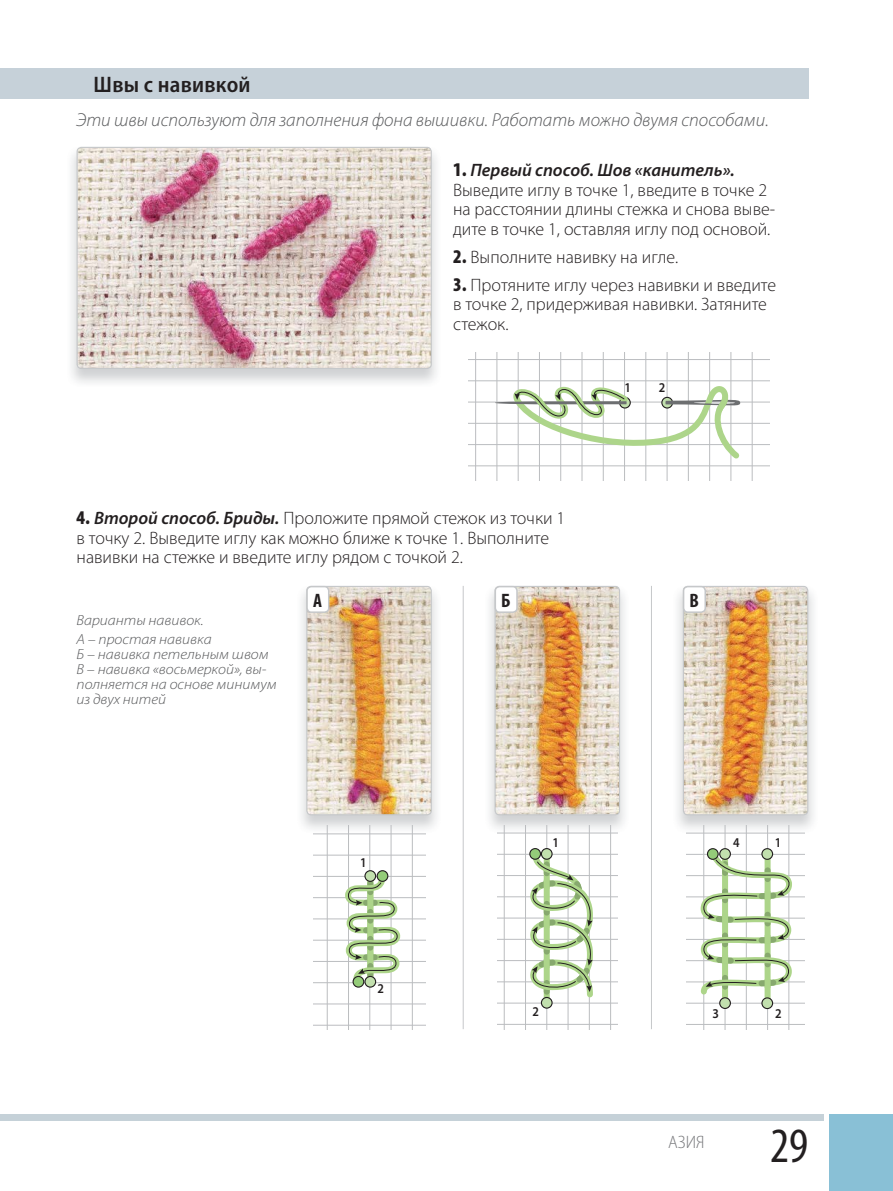
<style>
.page{position:relative;width:893px;height:1191px;background:#fff}
.page>*{position:absolute;margin:0;border:0;box-sizing:border-box;transform-origin:0 0}
.t1{font:condensed 49.5px "Myriad Pro";color:#231f20}
.t2{font:600 semi-condensed 22.5px "Myriad Pro";letter-spacing:.01em;color:#231f20}
.t3{font:700 condensed 19.5px "Myriad Pro";color:#231f20}
.t4{font:italic 300 18.75px "Myriad Pro";color:#58595b}
.t5{font:300 18px/19.5px "Myriad Pro";color:#231f20}
.t6{font:300 semi-condensed 18px "Myriad Pro";color:#77787b}
.t7{font:italic 300 14.7px/15px "Myriad Pro";color:#58595b;scale:1.08 1}
.t8{font:600 13.5px "Myriad Pro";color:#231f20;scale:.9 1}
.s1{font-weight:900;font-stretch:condensed;font-size:19.5px}
.s2{font-weight:600;font-style:italic}
</style>
<div class="page">
<div style="left:0;top:1114px;width:823px;height:7px;background:#c5d1d8"></div>
<div style="left:829px;top:1114px;width:63px;height:77px;background:#89c0d6"></div>
<div style="left:0;top:68px;width:808px;height:31px;background:#c6d1d9"></div>
<img style="left:71px;top:146px;width:366px;height:237px">
<img style="left:77px;top:147px;width:354px;height:221px;border-radius:4px">
<div style="left:77px;top:147px;width:355px;height:222px;border:1px solid #c6c8ca;border-radius:4px"></div>
<img style="left:301px;top:585px;width:136px;height:248px">
<img style="left:307px;top:586px;width:124px;height:229px;border-radius:4px">
<div style="left:306px;top:586px;width:126px;height:229px;border:1px solid #c6c8ca;border-radius:4px"></div>
<div style="left:307px;top:587px;width:22px;height:25px;background:#fff;border-radius:4px"></div>
<div style="left:306px;top:586px;width:23px;height:27px;border:2px solid #c6c8ca;border-radius:4px"></div>
<img style="left:489px;top:585px;width:136px;height:248px">
<img style="left:495px;top:586px;width:124px;height:229px;border-radius:4px">
<div style="left:494px;top:586px;width:126px;height:229px;border:1px solid #c6c8ca;border-radius:4px"></div>
<div style="left:495px;top:587px;width:22px;height:25px;background:#fff;border-radius:4px"></div>
<div style="left:494px;top:586px;width:23px;height:27px;border:2px solid #c6c8ca;border-radius:4px"></div>
<img style="left:677px;top:585px;width:137px;height:248px">
<img style="left:683px;top:586px;width:124px;height:229px;border-radius:4px">
<div style="left:682px;top:586px;width:126px;height:229px;border:1px solid #c6c8ca;border-radius:4px"></div>
<div style="left:683px;top:587px;width:22px;height:25px;background:#fff;border-radius:4px"></div>
<div style="left:682px;top:586px;width:24px;height:27px;border:2px solid #c6c8ca;border-radius:4px"></div>
<hr style="left:327px;top:826px;width:1px;height:203px;background:#bbbdc0">
<hr style="left:348px;top:826px;width:1px;height:203px;background:#bbbdc0">
<hr style="left:369px;top:826px;width:1px;height:203px;background:#bbbdc0">
<hr style="left:391px;top:826px;width:1px;height:203px;background:#bbbdc0">
<hr style="left:412px;top:826px;width:1px;height:203px;background:#bbbdc0">
<hr style="left:313px;top:1025px;width:112px;height:1px;background:#bbbdc0">
<hr style="left:313px;top:1004px;width:112px;height:1px;background:#bbbdc0">
<hr style="left:313px;top:982px;width:112px;height:1px;background:#bbbdc0">
<hr style="left:313px;top:961px;width:112px;height:1px;background:#bbbdc0">
<hr style="left:313px;top:940px;width:112px;height:1px;background:#bbbdc0">
<hr style="left:313px;top:919px;width:112px;height:1px;background:#bbbdc0">
<hr style="left:313px;top:897px;width:112px;height:1px;background:#bbbdc0">
<hr style="left:313px;top:876px;width:112px;height:1px;background:#bbbdc0">
<hr style="left:313px;top:855px;width:112px;height:1px;background:#bbbdc0">
<hr style="left:313px;top:834px;width:112px;height:1px;background:#bbbdc0">
<svg style="left:338px;top:870px;width:68px;height:118px"></svg>
<hr style="left:504px;top:826px;width:1px;height:203px;background:#bbbdc0">
<hr style="left:525px;top:826px;width:1px;height:203px;background:#bbbdc0">
<hr style="left:546px;top:826px;width:1px;height:203px;background:#bbbdc0">
<hr style="left:567px;top:826px;width:1px;height:203px;background:#bbbdc0">
<hr style="left:589px;top:826px;width:1px;height:203px;background:#bbbdc0">
<hr style="left:610px;top:826px;width:1px;height:203px;background:#bbbdc0">
<hr style="left:497px;top:1024px;width:120px;height:1px;background:#bbbdc0">
<hr style="left:497px;top:1003px;width:120px;height:1px;background:#bbbdc0">
<hr style="left:497px;top:982px;width:120px;height:1px;background:#bbbdc0">
<hr style="left:497px;top:960px;width:120px;height:1px;background:#bbbdc0">
<hr style="left:497px;top:939px;width:120px;height:1px;background:#bbbdc0">
<hr style="left:497px;top:918px;width:120px;height:1px;background:#bbbdc0">
<hr style="left:497px;top:897px;width:120px;height:1px;background:#bbbdc0">
<hr style="left:497px;top:875px;width:120px;height:1px;background:#bbbdc0">
<hr style="left:497px;top:854px;width:120px;height:1px;background:#bbbdc0">
<hr style="left:497px;top:833px;width:120px;height:1px;background:#bbbdc0">
<svg style="left:520px;top:848px;width:76px;height:182px"></svg>
<div style="left:541px;top:849px;width:11px;height:10px;background:#c2e0ae;border-radius:50%"></div>
<div style="left:541px;top:848px;width:11px;height:12px;border:1px solid #231f20;border-radius:50%"></div>
<div style="left:530px;top:849px;width:10px;height:10px;background:#94cc79;border-radius:50%"></div>
<div style="left:529px;top:848px;width:12px;height:12px;border:1px solid #231f20;border-radius:50%"></div>
<hr style="left:475px;top:352px;width:1px;height:128px;background:#bbbdc0">
<hr style="left:496px;top:352px;width:1px;height:128px;background:#bbbdc0">
<hr style="left:518px;top:352px;width:1px;height:128px;background:#bbbdc0">
<hr style="left:539px;top:352px;width:1px;height:128px;background:#bbbdc0">
<hr style="left:560px;top:352px;width:1px;height:128px;background:#bbbdc0">
<hr style="left:581px;top:352px;width:1px;height:128px;background:#bbbdc0">
<hr style="left:603px;top:352px;width:1px;height:128px;background:#bbbdc0">
<hr style="left:624px;top:352px;width:1px;height:128px;background:#bbbdc0">
<hr style="left:645px;top:352px;width:1px;height:128px;background:#bbbdc0">
<hr style="left:666px;top:352px;width:1px;height:128px;background:#bbbdc0">
<hr style="left:688px;top:352px;width:1px;height:128px;background:#bbbdc0">
<hr style="left:709px;top:352px;width:1px;height:128px;background:#bbbdc0">
<hr style="left:730px;top:352px;width:1px;height:128px;background:#bbbdc0">
<hr style="left:751px;top:352px;width:1px;height:128px;background:#bbbdc0">
<hr style="left:469px;top:466px;width:300px;height:1px;background:#bbbdc0">
<hr style="left:469px;top:444px;width:300px;height:1px;background:#bbbdc0">
<hr style="left:469px;top:423px;width:300px;height:1px;background:#bbbdc0">
<hr style="left:469px;top:402px;width:300px;height:1px;background:#bbbdc0">
<hr style="left:469px;top:381px;width:300px;height:1px;background:#bbbdc0">
<hr style="left:469px;top:359px;width:300px;height:1px;background:#bbbdc0">
<svg style="left:495px;top:380px;width:249px;height:84px"></svg>
<hr style="left:703px;top:826px;width:1px;height:203px;background:#bbbdc0">
<hr style="left:724px;top:826px;width:1px;height:203px;background:#bbbdc0">
<hr style="left:746px;top:826px;width:1px;height:203px;background:#bbbdc0">
<hr style="left:767px;top:826px;width:1px;height:203px;background:#bbbdc0">
<hr style="left:788px;top:826px;width:1px;height:203px;background:#bbbdc0">
<hr style="left:687px;top:1024px;width:117px;height:1px;background:#bbbdc0">
<hr style="left:687px;top:1003px;width:117px;height:1px;background:#bbbdc0">
<hr style="left:687px;top:982px;width:117px;height:1px;background:#bbbdc0">
<hr style="left:687px;top:960px;width:117px;height:1px;background:#bbbdc0">
<hr style="left:687px;top:939px;width:117px;height:1px;background:#bbbdc0">
<hr style="left:687px;top:918px;width:117px;height:1px;background:#bbbdc0">
<hr style="left:687px;top:897px;width:117px;height:1px;background:#bbbdc0">
<hr style="left:687px;top:875px;width:117px;height:1px;background:#bbbdc0">
<hr style="left:687px;top:854px;width:117px;height:1px;background:#bbbdc0">
<hr style="left:687px;top:833px;width:117px;height:1px;background:#bbbdc0">
<div style="left:719px;top:998px;width:11px;height:10px;background:#c2e0ae;border-radius:50%"></div>
<div style="left:719px;top:997px;width:12px;height:12px;border:1px solid #231f20;border-radius:50%"></div>
<div style="left:762px;top:998px;width:10px;height:11px;background:#c2e0ae;border-radius:50%"></div>
<div style="left:761px;top:997px;width:12px;height:12px;border:1px solid #231f20;border-radius:50%"></div>
<svg style="left:697px;top:846px;width:97px;height:152px"></svg>
<hr style="left:463px;top:586px;width:1px;height:443px;background:#c6c8ca">
<hr style="left:651px;top:586px;width:1px;height:443px;background:#c6c8ca">
<p class="t2" style="left:94px;top:71px;width:158px">Швы с навивкой</p>
<p class="t4" style="left:77px;top:108px;width:693px">Эти швы используют для заполнения фона вышивки. Работать можно двумя способами.</p>
<p class="t5" style="left:453px;top:160px;width:323px"><span class="s1">1.</span> <span class="s2">Первый способ. Шов «канитель».<br></span>Выведите иглу в точке 1, введите в точке 2 на расстоянии длины стежка и снова выве&shy;дите в точке 1, оставляя иглу под основой.</p>
<p class="t5" style="left:453px;top:247px;width:227px"><span class="s1">2.</span> Выполните навивку на игле.</p>
<p class="t5" style="left:453px;top:275px;width:324px"><span class="s1">3.</span> Протяните иглу через навивки и введите в точке 2, придерживая навивки. Затяните стежок.</p>
<p class="t5" style="left:77px;top:508px;width:490px"><span class="s1">4.</span> <span class="s2">Второй способ. Бриды.</span> Проложите прямой стежок из точки 1 в точку 2. Выведите иглу как можно ближе к точке 1. Выполните навивки на стежке и введите иглу рядом с точкой 2.</p>
<p class="t8" style="left:624px;top:379px;width:9px">1</p>
<p class="t8" style="left:658px;top:379px;width:9px">2</p>
<p class="t7" style="left:77px;top:610px;width:126px;line-height:19.2px">Варианты навивок.<br>А – простая навивка</p>
<p class="t7" style="left:77px;top:646px;width:187px">Б – навивка петельным швом<br>В – навивка «восьмеркой», вы&shy;полняется на основе минимум из двух нитей</p>
<p class="t3" style="left:313px;top:589px;width:10px">А</p>
<p class="t3" style="left:501px;top:589px;width:11px">Б</p>
<p class="t3" style="left:689px;top:589px;width:11px">В</p>
<p class="t8" style="left:360px;top:855px;width:9px">1</p>
<p class="t8" style="left:377px;top:981px;width:9px">2</p>
<p class="t8" style="left:552px;top:835px;width:9px">1</p>
<p class="t8" style="left:532px;top:1003px;width:9px">2</p>
<p class="t8" style="left:733px;top:835px;width:9px">4</p>
<p class="t8" style="left:774px;top:835px;width:9px">1</p>
<p class="t8" style="left:712px;top:1005px;width:9px">3</p>
<p class="t8" style="left:775px;top:1005px;width:9px">2</p>
<p class="t6" style="left:668px;top:1131px;width:38px">АЗИЯ</p>
<h1 class="t1" style="left:770px;top:1116px;width:40px">29</h1>
</div>
